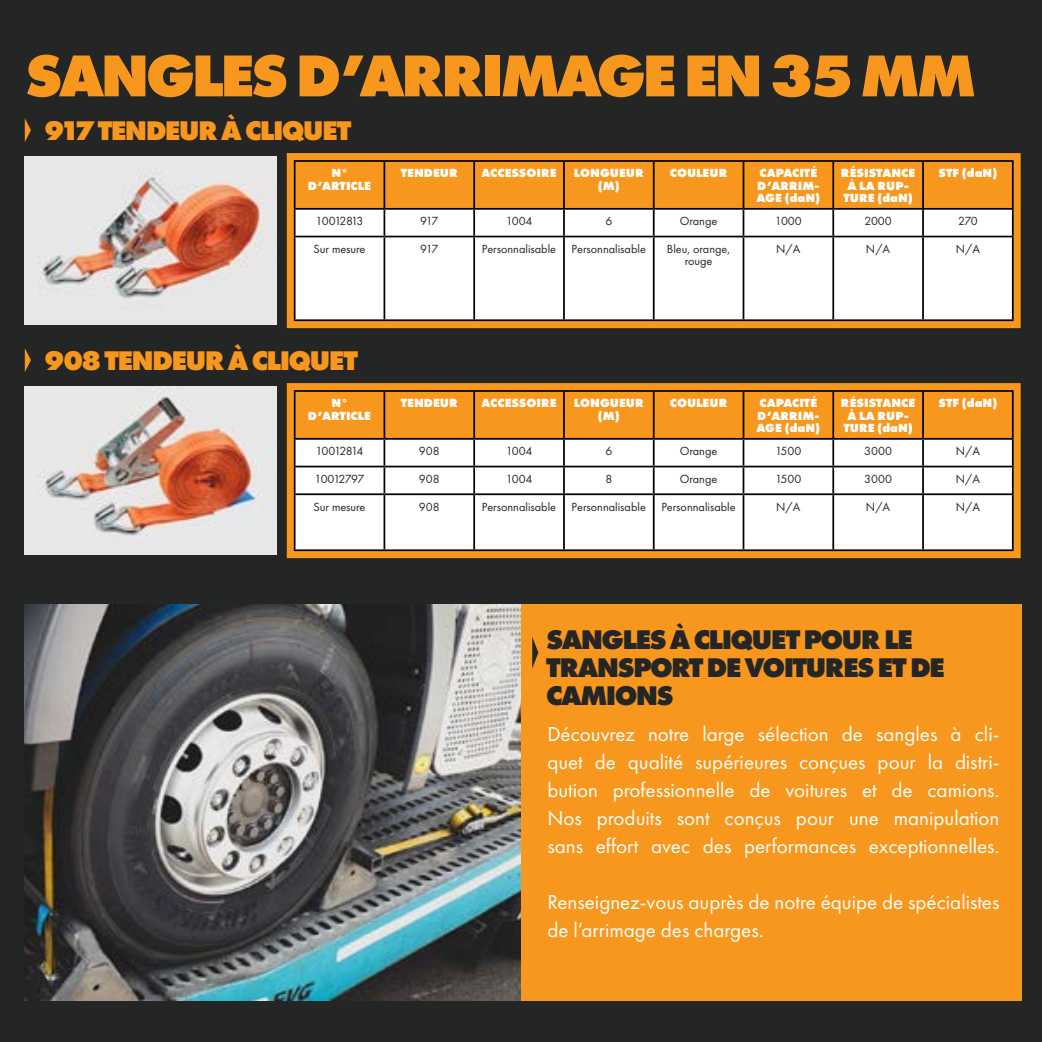
<style>
.page{position:relative;width:1042px;height:1042px;background:#242525}
.page>*{position:absolute;margin:0;border:0;box-sizing:border-box;transform-origin:0 0}
.t1{font:800 61.25px "Futura PT";letter-spacing:-.06em;color:#f8971d}
.t2{font:800 28px/28px "Futura PT";letter-spacing:-.06em;color:#242525}
.t3{font:800 28px "Futura PT";letter-spacing:-.06em;color:#f8971d}
.t4{font:21px/28px "Futura PT";color:#fff;text-align:justify}
.t5{font:12.25px/12.2px "Futura PT";color:#242525;text-align:center}
.t6{font:800 12.25px/12.2px "Futura PT";color:#fff;text-align:center}
.t7{font:12.25px "Futura PT";letter-spacing:-.1em;color:#242525}
.t8{font:12.25px "Futura PT";letter-spacing:-.065em;color:#242525}
</style>
<div class="page">
<img style="left:25px;top:157px;width:252px;height:168px">
<div style="left:295px;top:237px;width:717px;height:82px;background:#fff"></div>
<svg style="left:295px;top:161px;width:717px;height:75px;background:#ecb168"></svg>
<hr style="left:294px;top:236px;width:90px;height:1px;background:#000">
<hr style="left:384px;top:236px;width:90px;height:1px;background:#000">
<hr style="left:383px;top:237px;width:2px;height:82px;background:#000">
<hr style="left:474px;top:236px;width:90px;height:1px;background:#000">
<hr style="left:473px;top:237px;width:2px;height:82px;background:#000">
<hr style="left:564px;top:236px;width:90px;height:1px;background:#000">
<hr style="left:563px;top:237px;width:2px;height:82px;background:#000">
<hr style="left:654px;top:236px;width:89px;height:1px;background:#000">
<hr style="left:653px;top:237px;width:1px;height:82px;background:#000">
<hr style="left:743px;top:236px;width:90px;height:1px;background:#000">
<hr style="left:742px;top:237px;width:2px;height:82px;background:#000">
<hr style="left:833px;top:236px;width:90px;height:1px;background:#000">
<hr style="left:832px;top:237px;width:2px;height:82px;background:#000">
<hr style="left:923px;top:236px;width:90px;height:1px;background:#000">
<hr style="left:922px;top:237px;width:2px;height:82px;background:#000">
<hr style="left:294px;top:319px;width:90px;height:2px;background:#000">
<hr style="left:384px;top:319px;width:90px;height:2px;background:#000">
<hr style="left:474px;top:319px;width:90px;height:2px;background:#000">
<hr style="left:564px;top:319px;width:90px;height:2px;background:#000">
<hr style="left:654px;top:319px;width:89px;height:2px;background:#000">
<hr style="left:743px;top:319px;width:90px;height:2px;background:#000">
<hr style="left:833px;top:319px;width:90px;height:2px;background:#000">
<hr style="left:923px;top:319px;width:90px;height:2px;background:#000">
<div style="left:287px;top:153px;width:733px;height:175px;border:7px solid #f8971d"></div>
<svg style="left:25px;top:118px;width:6px;height:24px"></svg>
<img style="left:25px;top:387px;width:252px;height:168px">
<div style="left:295px;top:495px;width:717px;height:54px;background:#fff"></div>
<svg style="left:295px;top:391px;width:717px;height:102px;background:#eec28c"></svg>
<hr style="left:294px;top:493px;width:90px;height:2px;background:#000">
<hr style="left:384px;top:493px;width:90px;height:2px;background:#000">
<hr style="left:383px;top:495px;width:2px;height:54px;background:#000">
<hr style="left:474px;top:493px;width:90px;height:2px;background:#000">
<hr style="left:473px;top:495px;width:2px;height:54px;background:#000">
<hr style="left:564px;top:493px;width:90px;height:2px;background:#000">
<hr style="left:563px;top:495px;width:2px;height:54px;background:#000">
<hr style="left:654px;top:493px;width:89px;height:2px;background:#000">
<hr style="left:653px;top:495px;width:1px;height:54px;background:#000">
<hr style="left:743px;top:493px;width:90px;height:2px;background:#000">
<hr style="left:742px;top:495px;width:2px;height:54px;background:#000">
<hr style="left:833px;top:493px;width:90px;height:2px;background:#000">
<hr style="left:832px;top:495px;width:2px;height:54px;background:#000">
<hr style="left:923px;top:493px;width:90px;height:2px;background:#000">
<hr style="left:922px;top:495px;width:2px;height:54px;background:#000">
<hr style="left:294px;top:549px;width:90px;height:2px;background:#000">
<hr style="left:384px;top:549px;width:90px;height:2px;background:#000">
<hr style="left:474px;top:549px;width:90px;height:2px;background:#000">
<hr style="left:564px;top:549px;width:90px;height:2px;background:#000">
<hr style="left:654px;top:549px;width:89px;height:2px;background:#000">
<hr style="left:743px;top:549px;width:90px;height:2px;background:#000">
<hr style="left:833px;top:549px;width:90px;height:2px;background:#000">
<hr style="left:923px;top:549px;width:90px;height:2px;background:#000">
<div style="left:287px;top:383px;width:733px;height:175px;border:7px solid #f8971d"></div>
<svg style="left:25px;top:348px;width:6px;height:24px"></svg>
<div style="left:25px;top:604px;width:997px;height:397px;background:#f8971d"></div>
<img style="left:25px;top:604px;width:496px;height:397px">
<svg style="left:532px;top:637px;width:6px;height:31px"></svg>
<h1 class="t1" style="left:25px;top:37px;width:953px">SANGLES D’ARRIMAGE EN 35 MM</h1>
<h2 class="t3" style="left:45px;top:113px;width:308px">917 TENDEUR À CLIQUET</h2>
<p class="t6" style="left:308px;top:167px;width:65px">N°<br>D’ARTICLE</p>
<p class="t6" style="left:401px;top:167px;width:58px">TENDEUR</p>
<p class="t6" style="left:481px;top:167px;width:77px">ACCESSOIRE</p>
<p class="t6" style="left:574px;top:167px;width:72px">LONGUEUR (M)</p>
<p class="t6" style="left:670px;top:167px;width:59px">COULEUR</p>
<p class="t6" style="left:756px;top:167px;width:65px;text-align:left">CAPACITÉ<br>D’ARRIM-<br>AGE (daN)</p>
<p class="t6" style="left:841px;top:167px;width:76px">RÉSISTANCE<br>À LA RUP-<br>TURE (daN)</p>
<p class="t6" style="left:938px;top:167px;width:60px">STF (daN)</p>
<p class="t7" style="left:315px;top:214px;width:50px">10012813</p>
<p class="t5" style="left:420px;top:215px;width:20px">917</p>
<p class="t5" style="left:506px;top:215px;width:28px">1004</p>
<p class="t5" style="left:605px;top:215px;width:8px">6</p>
<p class="t5" style="left:680px;top:215px;width:39px">Orange</p>
<p class="t5" style="left:775px;top:215px;width:29px">1000</p>
<p class="t5" style="left:864px;top:215px;width:29px">2000</p>
<p class="t5" style="left:958px;top:215px;width:21px">270</p>
<p class="t5" style="left:313px;top:243px;width:54px">Sur mesure</p>
<p class="t5" style="left:420px;top:243px;width:20px">917</p>
<p class="t5" style="left:482px;top:243px;width:76px">Personnalisable</p>
<p class="t5" style="left:572px;top:243px;width:76px">Personnalisable</p>
<p class="t5" style="left:667px;top:243px;width:65px">Bleu, orange, rouge</p>
<p class="t5" style="left:776px;top:243px;width:26px">N/A</p>
<p class="t5" style="left:866px;top:243px;width:26px">N/A</p>
<p class="t5" style="left:956px;top:243px;width:26px">N/A</p>
<h2 class="t3" style="left:45px;top:342px;width:315px">908 TENDEUR À CLIQUET</h2>
<p class="t6" style="left:308px;top:397px;width:65px">N°<br>D’ARTICLE</p>
<p class="t6" style="left:401px;top:397px;width:58px">TENDEUR</p>
<p class="t6" style="left:481px;top:397px;width:77px">ACCESSOIRE</p>
<p class="t6" style="left:574px;top:397px;width:72px">LONGUEUR (M)</p>
<p class="t6" style="left:670px;top:397px;width:59px">COULEUR</p>
<p class="t6" style="left:756px;top:397px;width:65px;text-align:left">CAPACITÉ<br>D’ARRIM-<br>AGE (daN)</p>
<p class="t6" style="left:841px;top:397px;width:76px">RÉSISTANCE<br>À LA RUP-<br>TURE (daN)</p>
<p class="t6" style="left:938px;top:397px;width:60px">STF (daN)</p>
<p class="t7" style="left:315px;top:444px;width:50px">10012814</p>
<p class="t5" style="left:419px;top:445px;width:22px">908</p>
<p class="t5" style="left:506px;top:445px;width:28px">1004</p>
<p class="t5" style="left:605px;top:445px;width:8px">6</p>
<p class="t5" style="left:680px;top:445px;width:39px">Orange</p>
<p class="t5" style="left:775px;top:445px;width:28px">1500</p>
<p class="t5" style="left:864px;top:445px;width:29px">3000</p>
<p class="t5" style="left:956px;top:445px;width:26px">N/A</p>
<p class="t8" style="left:314px;top:471px;width:51px">10012797</p>
<p class="t5" style="left:419px;top:473px;width:22px">908</p>
<p class="t5" style="left:506px;top:473px;width:28px">1004</p>
<p class="t5" style="left:605px;top:473px;width:8px">8</p>
<p class="t5" style="left:680px;top:473px;width:39px">Orange</p>
<p class="t5" style="left:775px;top:473px;width:28px">1500</p>
<p class="t5" style="left:864px;top:473px;width:29px">3000</p>
<p class="t5" style="left:956px;top:473px;width:26px">N/A</p>
<p class="t5" style="left:313px;top:500px;width:54px">Sur mesure</p>
<p class="t5" style="left:419px;top:500px;width:22px">908</p>
<p class="t5" style="left:482px;top:500px;width:76px">Personnalisable</p>
<p class="t5" style="left:572px;top:500px;width:76px">Personnalisable</p>
<p class="t5" style="left:661px;top:500px;width:76px">Personnalisable</p>
<p class="t5" style="left:776px;top:500px;width:26px">N/A</p>
<p class="t5" style="left:866px;top:500px;width:26px">N/A</p>
<p class="t5" style="left:956px;top:500px;width:26px">N/A</p>
<h2 class="t2" style="left:546px;top:625px;width:400px">SANGLES À CLIQUET POUR LE<br>TRANSPORT DE VOITURES ET DE<br>CAMIONS</h2>
<p class="t4" style="left:547px;top:720px;width:454px">Découvrez notre large sélection de sangles à cli&shy;quet de qualité supérieures conçues pour la distri&shy;bution professionnelle de voitures et de camions.<br>Nos produits sont conçus pour une manipulation sans effort avec des performances exceptionnelles.</p>
<p class="t4" style="left:547px;top:888px;width:453px">Renseignez-vous auprès de notre équipe de spécialistes de l’arrimage des charges.</p>
</div>
